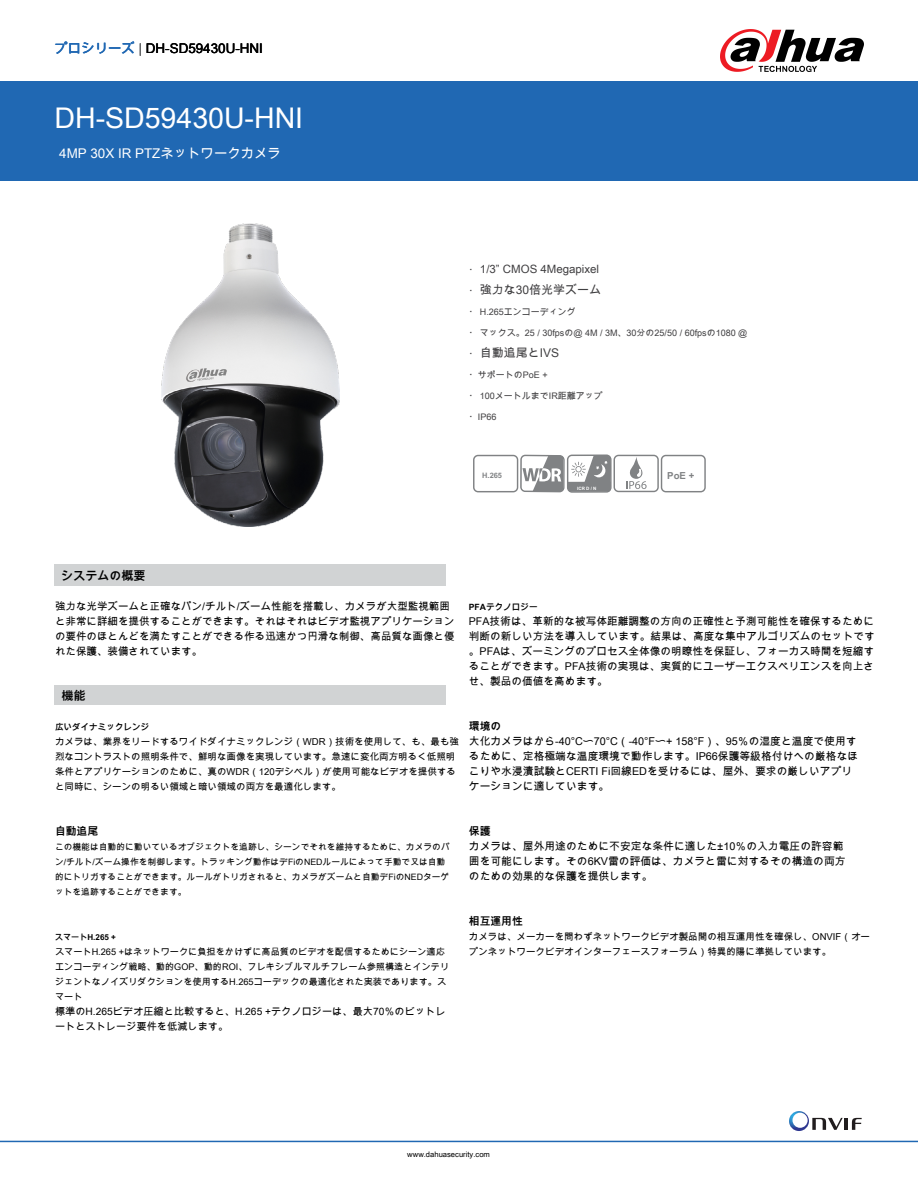
<style>
.page{position:relative;width:918px;height:1188px;background:#fff}
.page>*{position:absolute;margin:0;border:0;box-sizing:border-box;transform-origin:0 0}
.t1{font:28.5px "Arial Unicode MS";color:#fff}
.t2{font:13.35px "Arial Unicode MS";color:#000}
.t3{font:13.35px "Arial Unicode MS";color:#fff}
.t4{font:12px "Arial Unicode MS";color:#403f41}
.t5{font:700 12px "Arial Unicode MS";color:#000}
.t6{font:11.4px "Arial Unicode MS";color:#403f41}
.t7{font:10.8px/15px "Arial Unicode MS";color:#000}
.t8{font:700 10.8px "Arial Unicode MS";color:#000}
.t9{font:10.65px/15px "Arial Unicode MS";color:#000;text-align:justify}
.t10{font:10.5px/15px "Arial Unicode MS";color:#000}
.t11{font:10.2px/15px "Arial Unicode MS";color:#000}
.t12{font:9.6px/15px "Arial Unicode MS";color:#000}
.t13{font:700 9.6px "Arial Unicode MS";color:#808284}
.t14{font:9.15px/15px "Arial Unicode MS";color:#000}
.t15{font:9px "Arial Unicode MS";color:#403f41}
.t16{font:8.7px/15px "Arial Unicode MS";color:#000}
.t17{font:700 8.55px "Arial Unicode MS";color:#000}
.t18{font:700 8.1px "Arial Unicode MS";color:#000}
.t19{font:7.65px "Arial Unicode MS";color:#000}
.t20{font:700 7.5px "Arial Unicode MS";color:#808284}
.t21{font:700 4.5px "Arial Unicode MS";color:#fff}
.s1{color:#2068b3}
.s2{color:#626466}
.s3{font-size:9px}
</style>
<div class="page">
<div style="left:0;top:81px;width:918px;height:100px;background:#2068b3"></div>
<hr style="left:0;top:1141px;width:918px;height:1px;background:#2068b3">
<svg style="left:720px;top:29px;width:144px;height:43px"></svg>
<hr style="left:844px;top:1118px;width:4px;height:12px;background:#211d1e">
<svg style="left:852px;top:1118px;width:10px;height:12px"></svg>
<svg style="left:789px;top:1111px;width:54px;height:20px"></svg>
<img style="left:161px;top:224px;width:179px;height:302px">
<svg style="left:473px;top:454px;width:233px;height:39px"></svg>
<div style="left:54px;top:685px;width:391px;height:20px;background:#d1d3d4"></div>
<div style="left:54px;top:564px;width:392px;height:22px;background:#d1d3d4"></div>
<h2 class="t2" style="left:55px;top:39px;width:210px"><span class="s1">プロシリーズ</span> <span class="s2">|</span> DH-SD59430U-HNI</h2>
<h1 class="t1" style="left:55px;top:98px;width:250px">DH-SD59430U-HNI</h1>
<h2 class="t3" style="left:59px;top:144px;width:223px">4MP 30X IR PTZネットワークカメラ</h2>
<p class="t6" style="left:469px;top:260px;width:132px"><span class="s3">・</span> 1/3” CMOS 4Megapixel</p>
<p class="t4" style="left:469px;top:281px;width:134px"><span class="s3">・</span>強力な30倍光学ズーム</p>
<p class="t15" style="left:469px;top:305px;width:109px">・ H.265エンコーディング</p>
<p class="t15" style="left:469px;top:326px;width:280px">・マックス。25 / 30fpsの@ 4M / 3M、30分の25/50 / 60fpsの1080 @</p>
<p class="t4" style="left:469px;top:344px;width:92px"><span class="s3">・</span>自動追尾とIVS</p>
<p class="t15" style="left:469px;top:368px;width:80px">・サポートのPoE +</p>
<p class="t15" style="left:469px;top:389px;width:136px">・ 100メートルまでIR距離アップ</p>
<p class="t15" style="left:469px;top:410px;width:29px">・IP66</p>
<p class="t20" style="left:482px;top:470px;width:21px">H.265</p>
<p class="t13" style="left:667px;top:469px;width:29px">PoE +</p>
<p class="t21" style="left:577px;top:485px;width:21px">ICR D / N</p>
<p class="t5" style="left:62px;top:567px;width:85px">システムの概要</p>
<p class="t10" style="left:55px;top:598px;width:401px">強力な光学ズームと正確なパン/チルト/ズーム性能を搭載し、カメラが大型監視範囲と非常に詳細を提供することができます。それはそれはビデオ監視アプリケーションの要件のほとんどを満たすことができる作る迅速かつ円滑な制御、高品質な画像と優れた保護、装備されています。</p>
<p class="t5" style="left:62px;top:687px;width:25px">機能</p>
<p class="t17" style="left:55px;top:721px;width:96px">広いダイナミックレンジ</p>
<p class="t12" style="left:55px;top:734px;width:406px">カメラは、業界をリードするワイドダイナミックレンジ（WDR）技術を使用して、も、最も強烈なコントラストの照明条件で、鮮明な画像を実現しています。急速に変化両方明るく低照明条件とアプリケーションのために、真のWDR（120デシベル）が使用可能なビデオを提供すると同時に、シーンの明るい領域と暗い領域の両方を最適化します。</p>
<p class="t8" style="left:55px;top:823px;width:45px">自動追尾</p>
<p class="t16" style="left:55px;top:839px;width:396px">この機能は自動的に動いているオブジェクトを追跡し、シーンでそれを維持するために、カメラのパン/チルト/ズーム操作を制御します。トラッキング動作はデFiのNEDルールによって手動で又は自動的にトリガすることができます。ルールがトリガされると、カメラがズームと自動デFiのNEDターゲットを追跡することができます。</p>
<p class="t18" style="left:55px;top:931px;width:62px">スマートH.265 +</p>
<p class="t14" style="left:55px;top:944px;width:396px">スマートH.265 +はネットワークに負担をかけずに高品質のビデオを配信するためにシーン適応エンコーディング戦略、動的GOP、動的ROI、フレキシブルマルチフレーム参照構造とインテリジェントなノイズリダクションを使用するH.265コーデックの最適化された実装であります。スマート</p>
<p class="t11" style="left:55px;top:1003px;width:392px">標準のH.265ビデオ圧縮と比較すると、H.265 +テクノロジーは、最大70％のビットレートとストレージ要件を低減します。</p>
<p class="t17" style="left:469px;top:601px;width:70px">PFAテクノロジー</p>
<p class="t9" style="left:469px;top:613px;width:407px">PFA技術は、革新的な被写体距離調整の方向の正確性と予測可能性を確保するために判断の新しい方法を導入しています。結果は、高度な集中アルゴリズムのセットです。PFAは、ズーミングのプロセス全体像の明瞭性を保証し、フォーカス時間を短縮することができます。PFA技術の実現は、実質的にユーザーエクスペリエンスを向上させ、製品の価値を高めます。</p>
<p class="t8" style="left:469px;top:719px;width:34px">環境の</p>
<p class="t7" style="left:469px;top:733px;width:391px">大化カメラはから-40°C〜70°C（-40°F〜+ 158°F）、95％の湿度と温度で使用するために、定格極端な温度環境で動作します。IP66保護等級格付けへの厳格なほこりや水浸漬試験とCERTI Fi回線EDを受けるには、屋外、要求の厳しいアプリケーションに適しています。</p>
<p class="t8" style="left:469px;top:824px;width:23px">保護</p>
<p class="t7" style="left:469px;top:838px;width:378px">カメラは、屋外用途のために不安定な条件に適した±10％の入力電圧の許容範囲を可能にします。その6KV雷の評価は、カメラと雷に対するその構造の両方のための効果的な保護を提供します。</p>
<p class="t8" style="left:469px;top:914px;width:55px">相互運用性</p>
<p class="t12" style="left:469px;top:929px;width:403px">カメラは、メーカーを問わずネットワークビデオ製品間の相互運用性を確保し、ONVIF（オープンネットワークビデオインターフェースフォーラム）特異的陽に準拠しています。</p>
<p class="t19" style="left:407px;top:1149px;width:84px">www.dahuasecurity.com</p>
</div>
